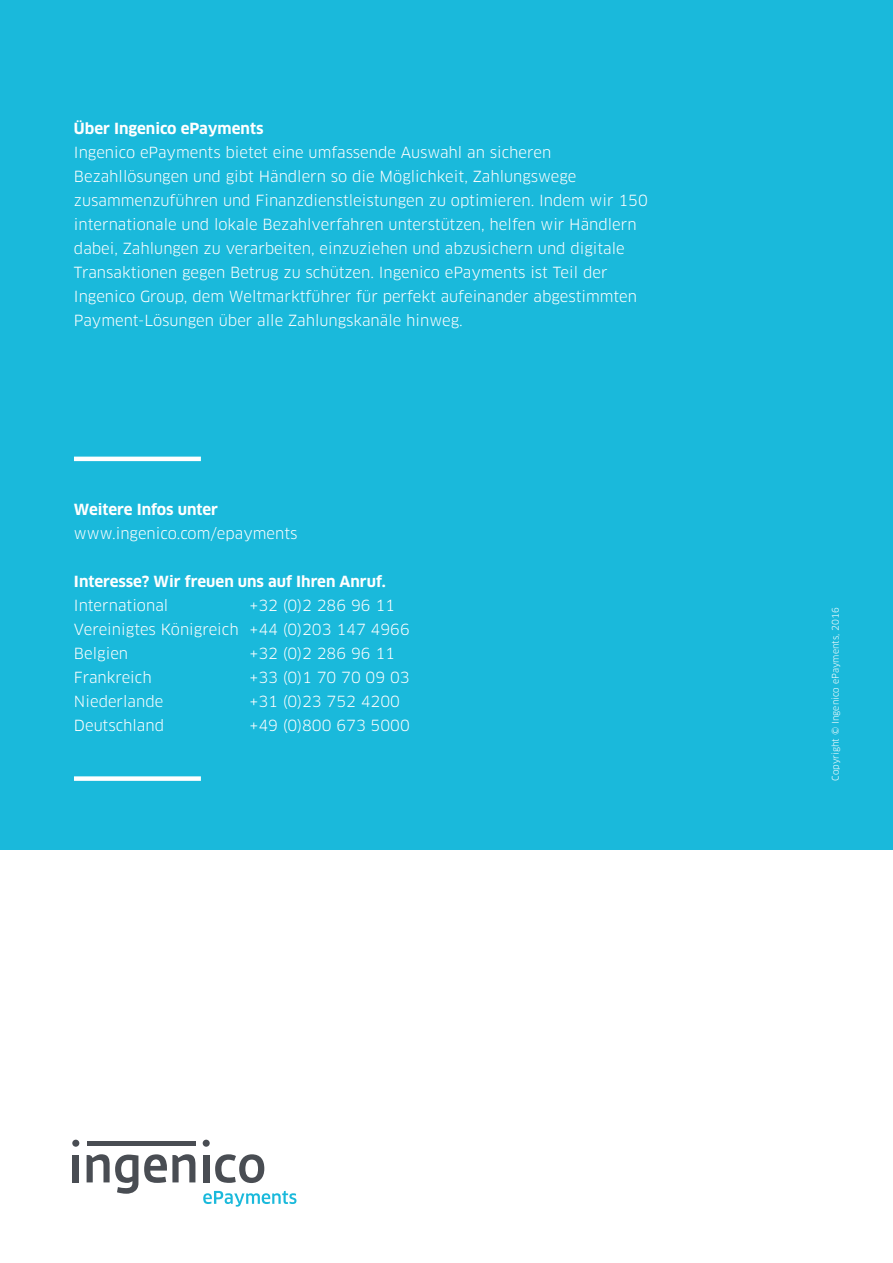
<style>
.page{position:relative;width:893px;height:1263px;background:#fff}
.page>*{position:absolute;margin:0;border:0;box-sizing:border-box;transform-origin:0 0}
.t1{font:15px/24px "Clan Pro";color:#fff}
.t2{font:700 15px "Clan Pro";color:#fff}
.t3{font:9px "Clan Pro";color:#fff}
</style>
<div class="page">
<div style="left:0;top:0;width:893px;height:849px;background:#1ab9db"></div>
<hr style="left:74px;top:457px;width:127px;height:4px;background:#fff">
<div style="left:74px;top:776px;width:127px;height:5px;background:#fff"></div>
<div style="left:73px;top:1155px;width:6px;height:27px;background:#494d53"></div>
<div style="left:87px;top:1141px;width:108px;height:5px;background:#494d53"></div>
<div style="left:203px;top:1155px;width:6px;height:27px;background:#494d53"></div>
<svg style="left:215px;top:1154px;width:49px;height:29px"></svg>
<div style="left:72px;top:1140px;width:7px;height:7px;background:#494d53;border-radius:50%"></div>
<div style="left:203px;top:1140px;width:7px;height:7px;background:#494d53;border-radius:50%"></div>
<svg style="left:87px;top:1154px;width:51px;height:40px"></svg>
<svg style="left:144px;top:1154px;width:51px;height:29px"></svg>
<svg style="left:203px;top:1191px;width:93px;height:15px"></svg>
<p class="t2" style="left:74px;top:120px;width:191px">Über Ingenico ePayments</p>
<p class="t1" style="left:74px;top:141px;width:575px">Ingenico ePayments bietet eine umfassende Auswahl an sicheren Bezahllösungen und gibt Händlern so die Möglichkeit, Zahlungswege zusammenzuführen und Finanzdienstleistungen zu optimieren. Indem wir 150 internationale und lokale Bezahlverfahren unterstützen, helfen wir Händlern dabei, Zahlungen zu verarbeiten, einzuziehen und abzusichern und digitale Transaktionen gegen Betrug zu schützen. Ingenico ePayments ist Teil der Ingenico Group, dem Weltmarktführer für perfekt aufeinander abgestimmten Payment-Lösungen über alle Zahlungskanäle hinweg.</p>
<p class="t2" style="left:74px;top:501px;width:146px">Weitere Infos unter</p>
<p class="t1" style="left:74px;top:522px;width:225px">www.ingenico.com/epayments</p>
<p class="t2" style="left:74px;top:573px;width:313px">Interesse? Wir freuen uns auf Ihren Anruf.</p>
<p class="t1" style="left:74px;top:594px;width:96px">International</p>
<p class="t1" style="left:74px;top:594px;width:337px;text-indent:176px">+32 (0)2 286 96 11<br>Vereinigtes Königreich +44 (0)203 147 4966<br>Belgien</p>
<p class="t1" style="left:249px;top:642px;width:147px">+32 (0)2 286 96 11</p>
<p class="t1" style="left:74px;top:666px;width:79px">Frankreich</p>
<p class="t1" style="left:249px;top:666px;width:162px">+33 (0)1 70 70 09 03</p>
<p class="t1" style="left:74px;top:690px;width:91px">Niederlande</p>
<p class="t1" style="left:249px;top:690px;width:152px">+31 (0)23 752 4200</p>
<p class="t1" style="left:74px;top:714px;width:92px">Deutschland</p>
<p class="t1" style="left:249px;top:714px;width:162px">+49 (0)800 673 5000</p>
<p class="t3" style="left:830px;top:781px;width:175px;rotate:-90deg">Copyright © Ingenico ePayments, 2016</p>
</div>
